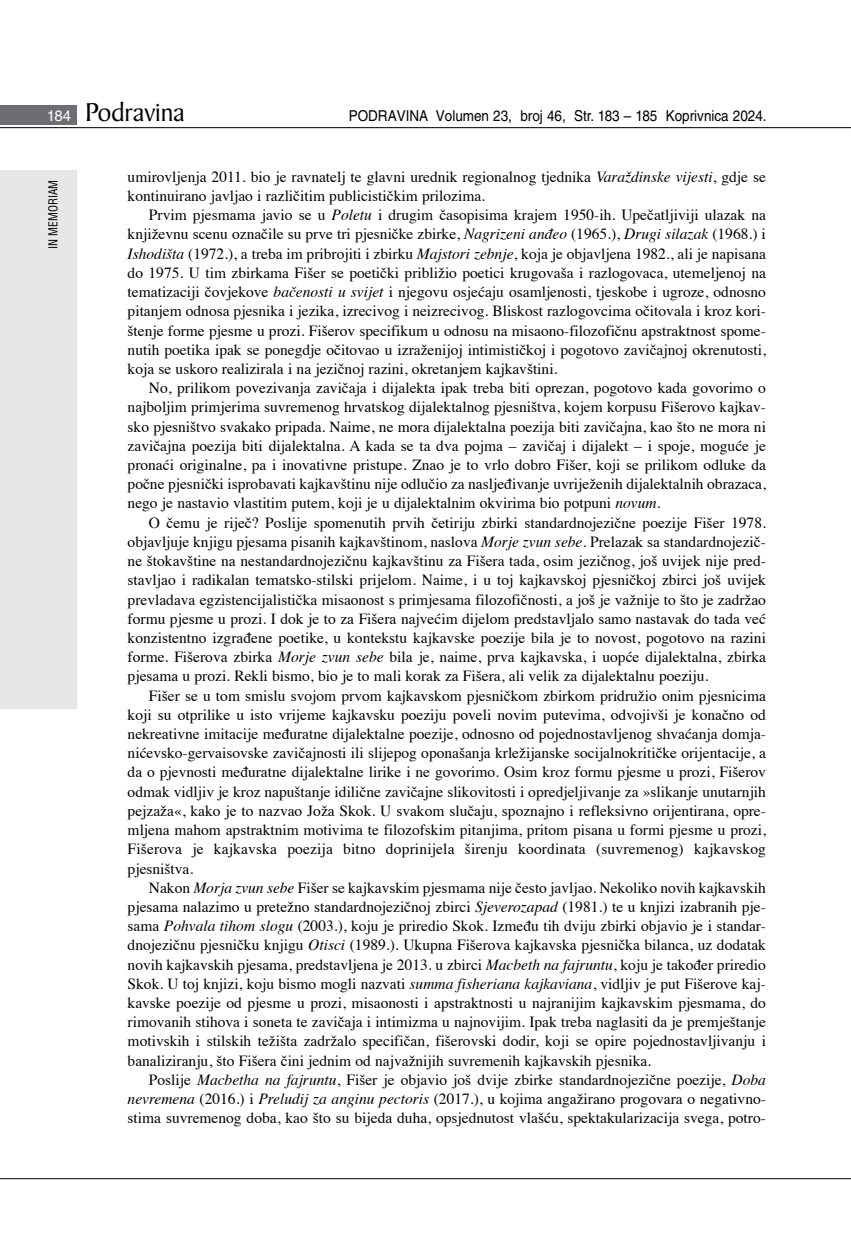
<style>
.page{position:relative;width:851px;height:1234px;background:#fff}
.page>*{position:absolute;margin:0;border:0;box-sizing:border-box;transform-origin:0 0}
.t1{font:27.6px "Baker Signet BT";color:#000}
.t2{font:15.45px/19.2px "Times";color:#000;text-align:justify}
.t3{font:15px "Helvetica LT Skin 29";color:#000;scale:.9 1}
.t4{font:condensed 12px "Helvetica LT Skin 29";letter-spacing:-.005em;color:#000;scale:.95 1}
.s1{font-family:"Helvetica LT Skin 29";font-size:15px;color:#fff}
.s2{font-style:italic}
</style>
<div class="page">
<div style="left:0;top:170px;width:77px;height:538px;background:#e6e7e8"></div>
<div style="left:0;top:105px;width:77px;height:19px;background:#6d6e71"></div>
<hr style="left:0;top:127px;width:850px;height:1px;background:#000">
<hr style="left:0;top:1177px;width:850px;height:1px;background:#000">
<h1 class="t1" style="left:47px;top:95px;width:139px"><span class="s1">184</span> Podravina</h1>
<p class="t3" style="left:348px;top:107px;width:466px">PODRAVINA Volumen 23, broj 46, Str. 183 – 185 Koprivnica 2024.</p>
<p class="t4" style="left:46px;top:248px;width:74px;rotate:-90deg">IN MEMORIAM</p>
<p class="t2" style="left:128px;top:166px;width:639px">umirovljenja 2011. bio je ravnatelj te glavni urednik regionalnog tjednika <span class="s2">Varaždinske vijesti</span>, gdje se kontinuirano javljao i različitim publicističkim prilozima.</p>
<p class="t2" style="left:128px;top:204px;width:639px;text-indent:21px">Prvim pjesmama javio se u <span class="s2">Poletu</span> i drugim časopisima krajem 1950-ih. Upečatljiviji ulazak na književnu scenu označile su prve tri pjesničke zbirke, <span class="s2">Nagrizeni anđeo</span> (1965.), <span class="s2">Drugi silazak</span> (1968.) i <span class="s2">Ishodišta</span> (1972.), a treba im pribrojiti i zbirku <span class="s2">Majstori zebnje</span>, koja je objavljena 1982., ali je napisana do 1975. U tim zbirkama Fišer se poetički približio poetici krugovaša i razlogovaca, utemeljenoj na tematizaciji čovjekove <span class="s2">bačenosti u svijet</span> i njegovu osjećaju osamljenosti, tjeskobe i ugroze, odnosno pitanjem odnosa pjesnika i jezika, izrecivog i neizrecivog. Bliskost razlogovcima očitovala i kroz kori&shy;štenje forme pjesme u prozi. Fišerov specifikum u odnosu na misaono-filozofičnu apstraktnost spome&shy;nutih poetika ipak se ponegdje očitovao u izraženijoj intimističkoj i pogotovo zavičajnoj okrenutosti, koja se uskoro realizirala i na jezičnoj razini, okretanjem kajkavštini.</p>
<p class="t2" style="left:128px;top:377px;width:639px;text-indent:21px">No, prilikom povezivanja zavičaja i dijalekta ipak treba biti oprezan, pogotovo kada govorimo o najboljim primjerima suvremenog hrvatskog dijalektalnog pjesništva, kojem korpusu Fišerovo kajkav&shy;sko pjesništvo svakako pripada. Naime, ne mora dijalektalna poezija biti zavičajna, kao što ne mora ni zavičajna poezija biti dijalektalna. A kada se ta dva pojma – zavičaj i dijalekt – i spoje, moguće je pronaći originalne, pa i inovativne pristupe. Znao je to vrlo dobro Fišer, koji se prilikom odluke da počne pjesnički isprobavati kajkavštinu nije odlučio za nasljeđivanje uvriježenih dijalektalnih obrazaca, nego je nastavio vlastitim putem, koji je u dijalektalnim okvirima bio potpuni <span class="s2">novum</span>.</p>
<p class="t2" style="left:128px;top:511px;width:639px;text-indent:21px">O čemu je riječ? Poslije spomenutih prvih četiriju zbirki standardnojezične poezije Fišer 1978. objavljuje knjigu pjesama pisanih kajkavštinom, naslova <span class="s2">Morje zvun sebe</span>. Prelazak sa standardnojezič&shy;ne štokavštine na nestandardnojezičnu kajkavštinu za Fišera tada, osim jezičnog, još uvijek nije pred&shy;stavljao i radikalan tematsko-stilski prijelom. Naime, i u toj kajkavskoj pjesničkoj zbirci još uvijek prevladava egzistencijalistička misaonost s primjesama filozofičnosti, a još je važnije to što je zadržao formu pjesme u prozi. I dok je to za Fišera najvećim dijelom predstavljalo samo nastavak do tada već konzistentno izgrađene poetike, u kontekstu kajkavske poezije bila je to novost, pogotovo na razini forme. Fišerova zbirka <span class="s2">Morje zvun sebe</span> bila je, naime, prva kajkavska, i uopće dijalektalna, zbirka pjesama u prozi. Rekli bismo, bio je to mali korak za Fišera, ali velik za dijalektalnu poeziju.</p>
<p class="t2" style="left:128px;top:684px;width:639px;text-indent:21px">Fišer se u tom smislu svojom prvom kajkavskom pjesničkom zbirkom pridružio onim pjesnicima koji su otprilike u isto vrijeme kajkavsku poeziju poveli novim putevima, odvojivši je konačno od nekreativne imitacije međuratne dijalektalne poezije, odnosno od pojednostavljenog shvaćanja domja&shy;nićevsko-gervaisovske zavičajnosti ili slijepog oponašanja krležijanske socijalnokritičke orijentacije, a da o pjevnosti međuratne dijalektalne lirike i ne govorimo. Osim kroz formu pjesme u prozi, Fišerov odmak vidljiv je kroz napuštanje idilične zavičajne slikovitosti i opredjeljivanje za »slikanje unutarnjih pejzaža«, kako je to nazvao Joža Skok. U svakom slučaju, spoznajno i refleksivno orijentirana, opre&shy;mljena mahom apstraktnim motivima te filozofskim pitanjima, pritom pisana u formi pjesme u prozi, Fišerova je kajkavska poezija bitno doprinijela širenju koordinata (suvremenog) kajkavskog pjesništva.</p>
<p class="t2" style="left:128px;top:876px;width:639px;text-indent:21px">Nakon <span class="s2">Morja zvun sebe</span> Fišer se kajkavskim pjesmama nije često javljao. Nekoliko novih kajkavskih pjesama nalazimo u pretežno standardnojezičnoj zbirci <span class="s2">Sjeverozapad</span> (1981.) te u knjizi izabranih pje&shy;sama <span class="s2">Pohvala tihom slogu</span> (2003.), koju je priredio Skok. Između tih dviju zbirki objavio je i standar&shy;dnojezičnu pjesničku knjigu <span class="s2">Otisci</span> (1989.). Ukupna Fišerova kajkavska pjesnička bilanca, uz dodatak novih kajkavskih pjesama, predstavljena je 2013. u zbirci <span class="s2">Macbeth na fajruntu</span>, koju je također priredio Skok. U toj knjizi, koju bismo mogli nazvati <span class="s2">summa fisheriana kajkaviana</span>, vidljiv je put Fišerove kaj&shy;kavske poezije od pjesme u prozi, misaonosti i apstraktnosti u najranijim kajkavskim pjesmama, do rimovanih stihova i soneta te zavičaja i intimizma u najnovijim. Ipak treba naglasiti da je premještanje motivskih i stilskih težišta zadržalo specifičan, fišerovski dodir, koji se opire pojednostavljivanju i banaliziranju, što Fišera čini jednim od najvažnijih suvremenih kajkavskih pjesnika.</p>
<p class="t2" style="left:128px;top:1068px;width:639px;text-indent:21px">Poslije <span class="s2">Macbetha na fajruntu</span>, Fišer je objavio još dvije zbirke standardnojezične poezije, <span class="s2">Doba nevremena</span> (2016.) i <span class="s2">Preludij za anginu pectoris</span> (2017.), u kojima angažirano progovara o negativno&shy;stima suvremenog doba, kao što su bijeda duha, opsjednutost vlašću, spektakularizacija svega, potro-</p>
</div>
